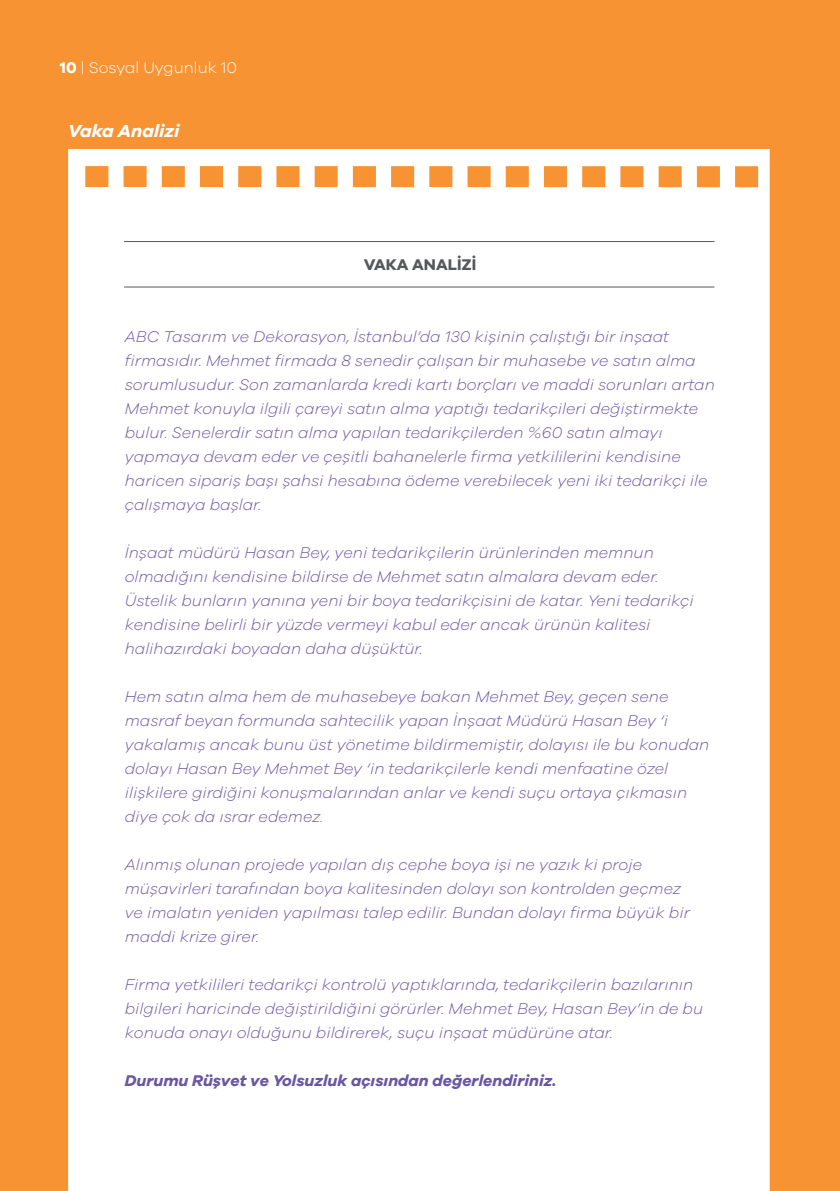
<style>
.page{position:relative;width:840px;height:1191px;background:#fff}
.page>*{position:absolute;margin:0;border:0;box-sizing:border-box;transform-origin:0 0}
.t1{font:italic 700 18px "Galano Grotesque";color:#fff}
.t2{font:italic 300 16px/24px "Galano Grotesque";color:#6a56a4}
.t3{font:italic 700 16px "Galano Grotesque";color:#6a56a4}
.t4{font:300 16px "Galano Grotesque";color:#fff}
.t5{font:700 16px "Galano Grotesque";color:#57585a}
.s1{font-weight:700}
</style>
<div class="page">
<div style="left:0;top:0;width:839px;height:1191px;background:#f79332"></div>
<div style="left:68px;top:149px;width:701px;height:1042px;background:#fff"></div>
<hr style="left:124px;top:241px;width:590px;height:1px;background:#57585a">
<hr style="left:124px;top:286px;width:590px;height:1px;background:#57585a">
<hr style="left:839px;top:0;width:1px;height:1191px;background:#f79332">
<p class="t4" style="left:60px;top:58px;width:179px"><span class="s1">10</span> | Sosyal Uygunluk 10</p>
<p class="t1" style="left:68px;top:120px;width:113px">Vaka Analizi</p>
<p class="t5" style="left:363px;top:254px;width:114px">VAKA ANALİZİ</p>
<p class="t2" style="left:125px;top:324px;width:591px">ABC Tasarım ve Dekorasyon, İstanbul’da 130 kişinin çalıştığı bir inşaat firmasıdır. Mehmet firmada 8 senedir çalışan bir muhasebe ve satın alma sorumlusudur. Son zamanlarda kredi kartı borçları ve maddi sorunları artan Mehmet konuyla ilgili çareyi satın alma yaptığı tedarikçileri değiştirmekte bulur. Senelerdir satın alma yapılan tedarikçilerden %60 satın almayı yapmaya devam eder ve çeşitli bahanelerle firma yetkililerini kendisine haricen sipariş başı şahsi hesabına ödeme verebilecek yeni iki tedarikçi ile çalışmaya başlar.</p>
<p class="t2" style="left:125px;top:540px;width:570px">İnşaat müdürü Hasan Bey, yeni tedarikçilerin ürünlerinden memnun olmadığını kendisine bildirse de Mehmet satın almalara devam eder.<br>Üstelik bunların yanına yeni bir boya tedarikçisini de katar. Yeni tedarikçi kendisine belirli bir yüzde vermeyi kabul eder ancak ürünün kalitesi halihazırdaki boyadan daha düşüktür.</p>
<p class="t2" style="left:125px;top:684px;width:585px">Hem satın alma hem de muhasebeye bakan Mehmet Bey, geçen sene masraf beyan formunda sahtecilik yapan İnşaat Müdürü Hasan Bey ‘i yakalamış ancak bunu üst yönetime bildirmemiştir, dolayısı ile bu konudan dolayı Hasan Bey Mehmet Bey ‘in tedarikçilerle kendi menfaatine özel ilişkilere girdiğini konuşmalarından anlar ve kendi suçu ortaya çıkmasın diye çok da ısrar edemez.</p>
<p class="t2" style="left:125px;top:852px;width:566px">Alınmış olunan projede yapılan dış cephe boya işi ne yazık ki proje müşavirleri tarafından boya kalitesinden dolayı son kontrolden geçmez ve imalatın yeniden yapılması talep edilir. Bundan dolayı firma büyük bir maddi krize girer.</p>
<p class="t2" style="left:125px;top:972px;width:579px">Firma yetkilileri tedarikçi kontrolü yaptıklarında, tedarikçilerin bazılarının bilgileri haricinde değiştirildiğini görürler. Mehmet Bey, Hasan Bey’in de bu konuda onayı olduğunu bildirerek, suçu inşaat müdürüne atar.</p>
<p class="t3" style="left:125px;top:1070px;width:433px">Durumu Rüşvet ve Yolsuzluk açısından değerlendiriniz.</p>
</div>
